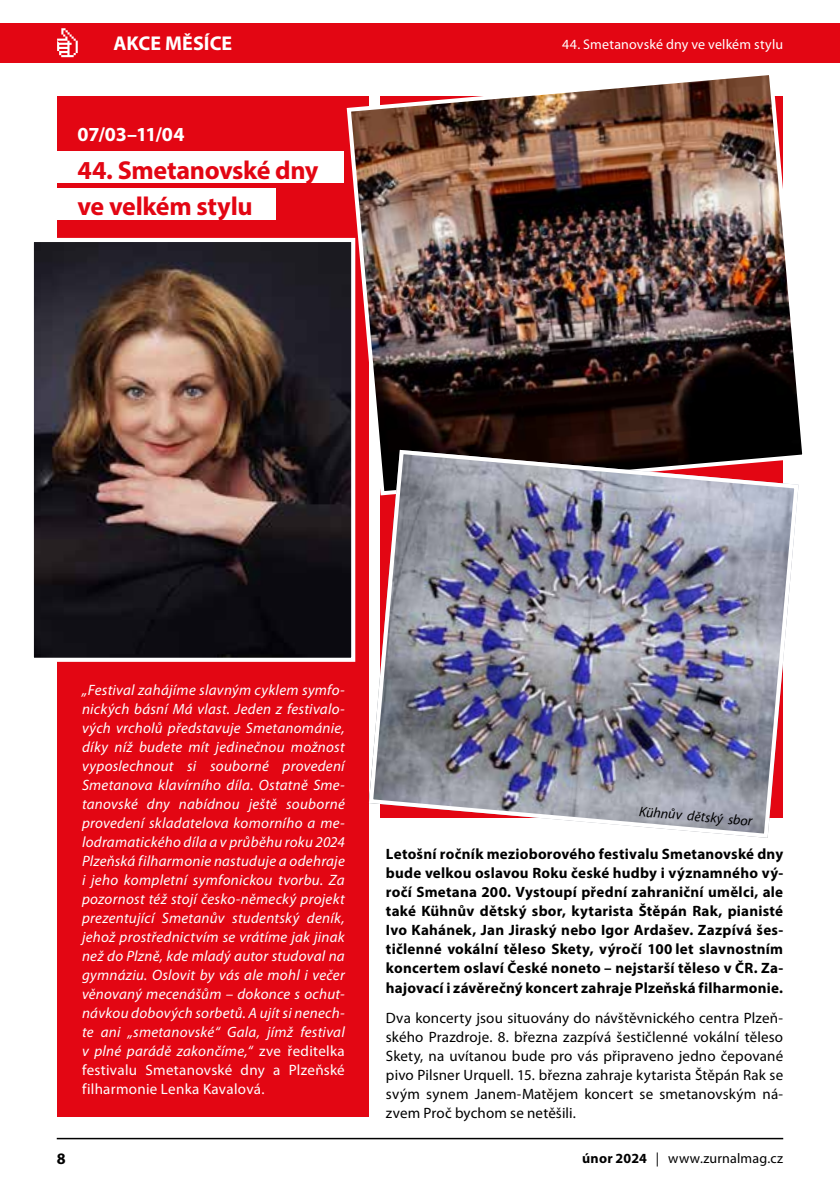
<style>
.page{position:relative;width:840px;height:1191px;background:#fff}
.page>*{position:absolute;margin:0;border:0;box-sizing:border-box;transform-origin:0 0}
.t1{font:700 26px/35.6px "Myriad Pro";letter-spacing:-.01em;color:#e30613}
.t2{font:700 20px "Myriad Pro";color:#fff}
.t3{font:700 16px "Myriad Pro";color:#000}
.t4{font:italic 15px/19px "Myriad Pro";letter-spacing:.02em;color:#fff;text-align:justify}
.t5{font:700 15px/19px "Myriad Pro";letter-spacing:.015em;color:#000;text-align:justify}
.t6{font:15px/19px "Myriad Pro";letter-spacing:.01em;color:#000;text-align:justify}
.t7{font:14px "Myriad Pro";letter-spacing:.01em;color:#fff}
.t8{font:14px "Myriad Pro";letter-spacing:.01em;color:#000}
.t9{font:italic 14px "Myriad Pro";color:#000}
.s1{font-style:normal}
.s2{font-weight:700}
</style>
<div class="page">
<hr style="left:57px;top:1137px;width:725px;height:2px;background:#000">
<div style="left:0;top:23px;width:839px;height:39px;background:#e30613"></div>
<svg style="left:57px;top:28px;width:21px;height:29px"></svg>
<div style="left:57px;top:96px;width:312px;height:1021px;background:#e30613"></div>
<img style="left:35px;top:243px;width:315px;height:414px">
<div style="left:30px;top:238px;width:325px;height:424px;border:4px solid #fff"></div>
<img style="left:344px;top:75px;width:459px;height:422px">
<div style="left:24px;top:152px;width:320px;height:31px;background:#fff"></div>
<div style="left:48px;top:189px;width:228px;height:31px;background:#fff"></div>
<img style="left:366px;top:448px;width:434px;height:390px">
<h2 class="t2" style="left:113px;top:30px;width:120px">AKCE MĚSÍCE</h2>
<p class="t7" style="left:562px;top:35px;width:222px">44. Smetanovské dny ve velkém stylu</p>
<h2 class="t2" style="left:77px;top:121px;width:108px">07/03–11/04</h2>
<h1 class="t1" style="left:77px;top:151px;width:242px">44. Smetanovské dny ve velkém stylu</h1>
<p class="t4" style="left:82px;top:680px;width:264px">„Festival zahájíme slavným cyklem symfo&shy;nických básní Má vlast. Jeden z festivalo&shy;vých vrcholů představuje Smetanománie, díky níž budete mít jedinečnou možnost vyposlechnout si souborné provedení Smetanova klavírního díla. Ostatně Sme&shy;tanovské dny nabídnou ještě souborné provedení skladatelova komorního a me&shy;lodramatického díla a v průběhu roku 2024<br>Plzeňská filharmonie nastuduje a odehraje i jeho kompletní symfonickou tvorbu. Za pozornost též stojí česko-německý projekt prezentující Smetanův studentský deník, jehož prostřednictvím se vrátíme jak jinak než do Plzně, kde mladý autor studoval na gymnáziu. Oslovit by vás ale mohl i večer věnovaný mecenášům – dokonce s ochut&shy;návkou dobových sorbetů. A ujít si nenech&shy;te ani „smetanovské“ Gala, jímž festival v plné parádě zakončíme,“ <span class="s1">zve ředitelka festivalu Smetanovské dny a Plzeňské filharmonie Lenka Kavalová.</span></p>
<p class="t9" style="left:639px;top:802px;width:115px;rotate:5deg">Kühnův dětský sbor</p>
<p class="t5" style="left:386px;top:844px;width:398px">Letošní ročník mezioborového festivalu Smetanovské dny bude velkou oslavou Roku české hudby i významného vý&shy;ročí Smetana 200. Vystoupí přední zahraniční umělci, ale také Kühnův dětský sbor, kytarista Štěpán Rak, pianisté Ivo Kahánek, Jan Jiraský nebo Igor Ardašev. Zazpívá šes&shy;tičlenné vokální těleso Skety, výročí 100 let slavnostním koncertem oslaví České noneto – nejstarší těleso v ČR. Za&shy;hajovací i závěrečný koncert zahraje Plzeňská filharmonie.</p>
<p class="t6" style="left:386px;top:1008px;width:398px">Dva koncerty jsou situovány do návštěvnického centra Plzeň&shy;ského Prazdroje. 8. března zazpívá šestičlenné vokální těleso Skety, na uvítanou bude pro vás připraveno jedno čepované pivo Pilsner Urquell. 15. března zahraje kytarista Štěpán Rak se svým synem Janem-Matějem koncert se smetanovským ná&shy;zvem Proč bychom se netěšili.</p>
<p class="t3" style="left:57px;top:1148px;width:10px">8</p>
<p class="t8" style="left:582px;top:1149px;width:202px"><span class="s2">únor 2024</span> | www.zurnalmag.cz</p>
</div>
